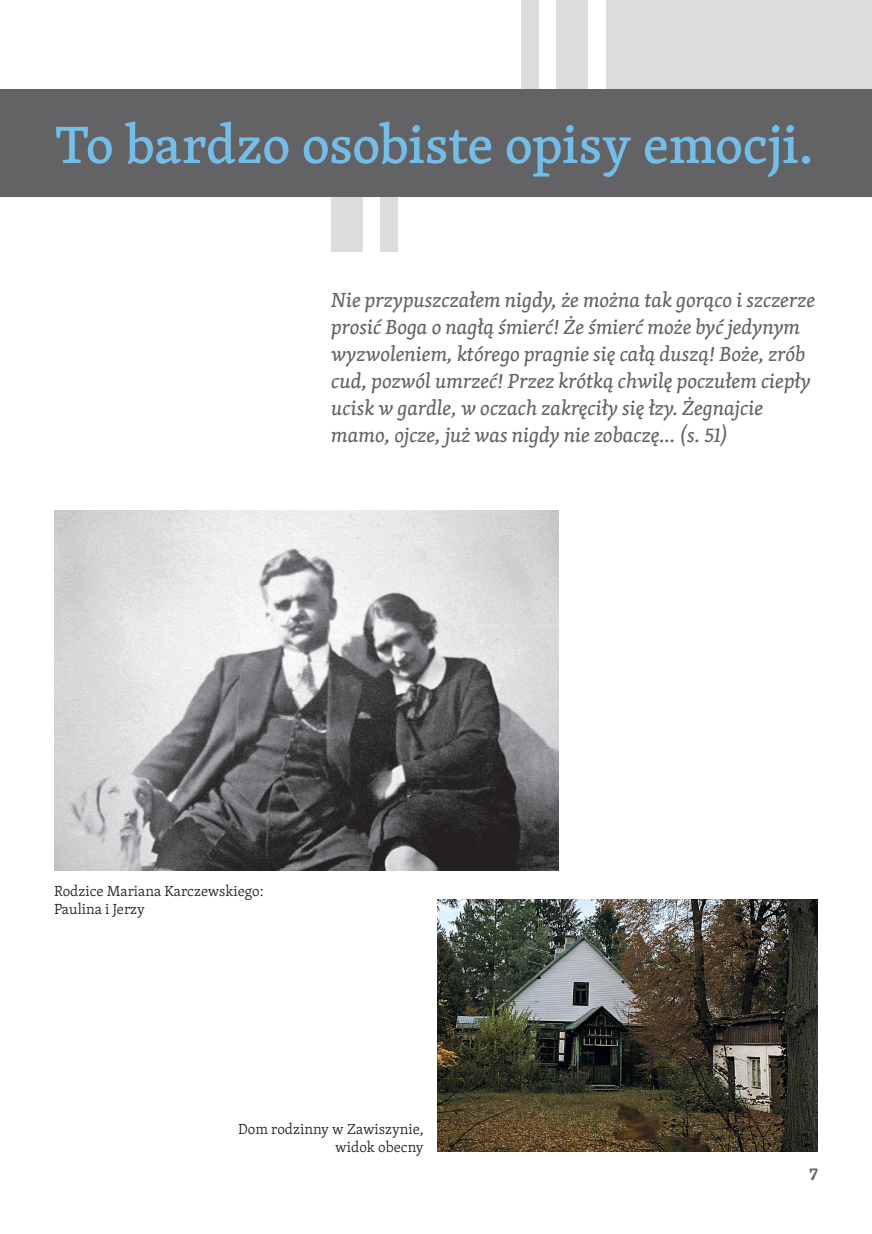
<style>
.page{position:relative;width:872px;height:1234px;background:#fff}
.page>*{position:absolute;margin:0;border:0;box-sizing:border-box;transform-origin:0 0}
.t1{font:500 54px "Skolar Latin";letter-spacing:-.01em;color:#73bde9}
.t2{font:italic 21px/27px "Skolar Latin";color:#636366}
.t3{font:700 18px "Skolar Latin";color:#636366}
.t4{font:300 15px/18px "Skolar Latin";color:#231f20}
</style>
<div class="page">
<div style="left:606px;top:0;width:266px;height:89px;background:#dcdddf"></div>
<div style="left:556px;top:0;width:32px;height:89px;background:#dcdddf"></div>
<div style="left:521px;top:0;width:18px;height:89px;background:#dcdddf"></div>
<div style="left:331px;top:197px;width:32px;height:55px;background:#dcdddf"></div>
<div style="left:381px;top:197px;width:17px;height:55px;background:#dcdddf"></div>
<div style="left:0;top:89px;width:872px;height:108px;background:#636366"></div>
<img style="left:438px;top:899px;width:380px;height:252px">
<img style="left:54px;top:510px;width:505px;height:360px">
<h1 class="t1" style="left:55px;top:104px;width:759px">To bardzo osobiste opisy emocji.</h1>
<p class="t2" style="left:331px;top:286px;width:485px">Nie przypuszczałem nigdy, że można tak gorąco i szczerze prosić Boga o nagłą śmierć! Że śmierć może być jedynym wyzwoleniem, którego pragnie się całą duszą! Boże, zrób cud, pozwól umrzeć! Przez krótką chwilę poczułem ciepły ucisk w gardle, w oczach zakręciły się łzy. Żegnajcie mamo, ojcze, już was nigdy nie zobaczę… (s. 51)</p>
<p class="t4" style="left:54px;top:881px;width:211px">Rodzice Mariana Karczewskiego:<br>Paulina i Jerzy</p>
<p class="t4" style="left:238px;top:1118px;width:187px;text-align:right">Dom rodzinny w Zawiszynie, widok obecny</p>
<p class="t3" style="left:809px;top:1159px;width:10px">7</p>
</div>
